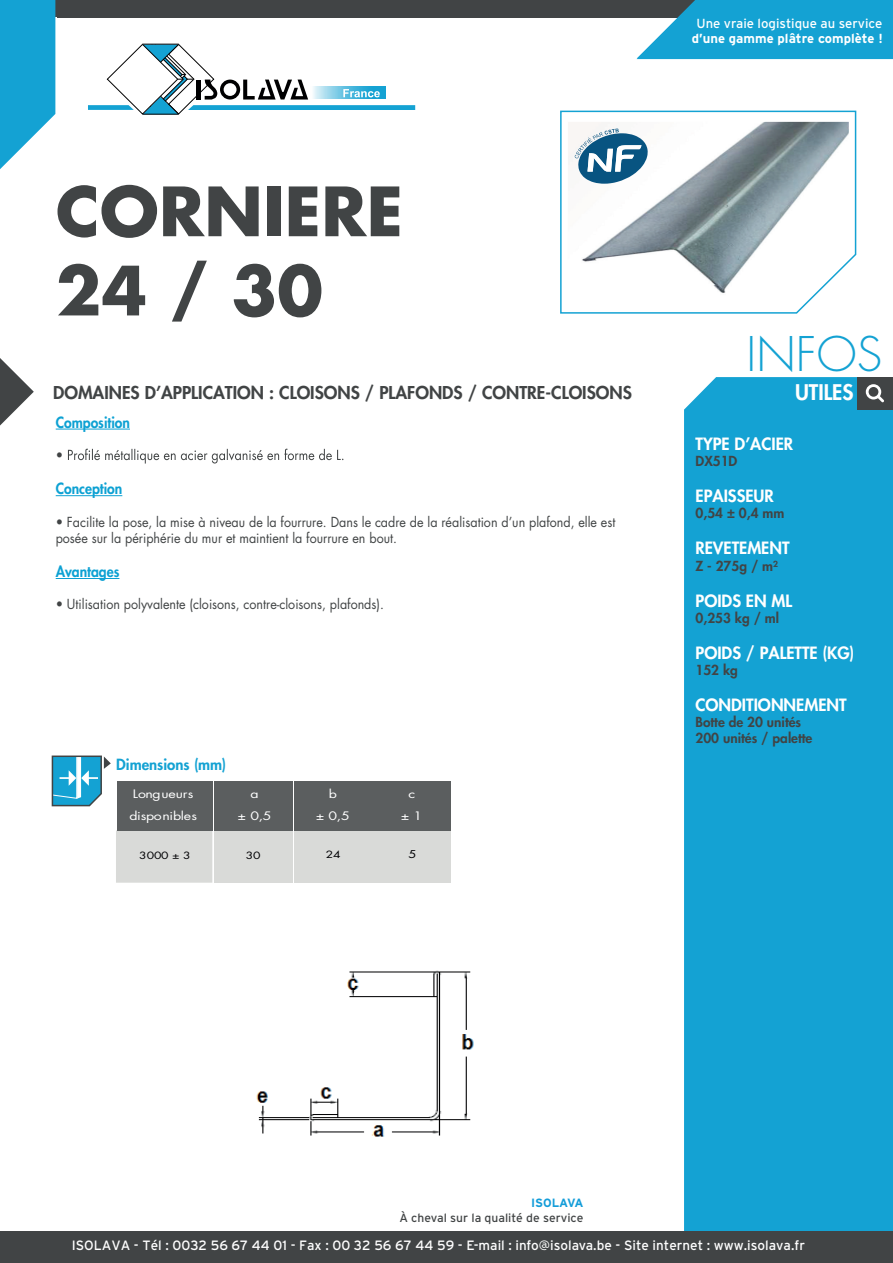
<style>
.page{position:relative;width:893px;height:1263px;background:#fff}
.page>*{position:absolute;margin:0;border:0;box-sizing:border-box;transform-origin:0 0}
.t1{font:700 66px/79.2px "Futura Std";color:#414445}
.t2{font:300 46.5px "Futura Std";color:#14a2d3}
.t3{font:800 21px "Futura Std";color:#fff}
.t4{font:800 17.25px "Futura Std";color:#414445}
.t5{font:800 16.5px "Futura Std";color:#fff}
.t6{font:800 15px "Futura Std";color:#0da1d3;scale:.93 1}
.t7{font:800 15px "Futura Std";color:#14a2d3}
.t8{font:13.5px/16.2px "Futura Std";color:#414445;scale:.93 1}
.t9{font:13.5px "Interstate";color:#fff}
.t10{font:800 13.5px/16.2px "Futura Std";color:#414445}
.t11{font:13.05px "Interstate";color:#fff}
.t12{font:700 13.05px "Interstate";color:#fff}
.t13{font:12px "Interstate";color:#414445}
.t14{font:700 12px "Interstate";color:#149dd9}
.t15{font:11.4px/21.8px "Futura Std";letter-spacing:-.01em;color:#fff;text-align:center;scale:1.24 1}
.t16{font:10.5px "Futura Std";color:#000003;scale:1.24 1}
.t17{font:9.75px "Futura Std";color:#000003;scale:1.24 1}
</style>
<div class="page">
<div style="left:684px;top:377px;width:209px;height:854px;background:#14a2d3"></div>
<div style="left:858px;top:377px;width:35px;height:32px;background:#414445"></div>
<svg style="left:866px;top:384px;width:18px;height:18px"></svg>
<div style="left:116px;top:830px;width:96px;height:53px;background:#d9dad8"></div>
<div style="left:214px;top:830px;width:79px;height:53px;background:#d9dad8"></div>
<div style="left:294px;top:830px;width:80px;height:53px;background:#d9dad8"></div>
<div style="left:376px;top:830px;width:75px;height:53px;background:#d9dad8"></div>
<svg style="left:0;top:0;width:55px;height:169px"></svg>
<svg style="left:88px;top:43px;width:327px;height:72px"></svg>
<svg style="left:560px;top:110px;width:297px;height:204px"></svg>
<svg style="left:568px;top:118px;width:281px;height:188px"></svg>
<img style="left:568px;top:122px;width:281px;height:175px">
<hr style="left:56px;top:429px;width:74px;height:1px;background:#0da1d3">
<svg style="left:68px;top:449px;width:275px;height:14px"></svg>
<hr style="left:56px;top:495px;width:66px;height:1px;background:#0da1d3">
<hr style="left:56px;top:578px;width:63px;height:1px;background:#0da1d3">
<svg style="left:51px;top:755px;width:60px;height:52px"></svg>
<div style="left:117px;top:781px;width:95px;height:49px;background:#5b5e5f"></div>
<div style="left:214px;top:781px;width:79px;height:49px;background:#5b5e5f"></div>
<div style="left:294px;top:781px;width:80px;height:49px;background:#5b5e5f"></div>
<div style="left:376px;top:781px;width:75px;height:49px;background:#5b5e5f"></div>
<img style="left:256px;top:970px;width:218px;height:167px">
<svg style="left:0;top:358px;width:34px;height:67px"></svg>
<div style="left:58px;top:0;width:677px;height:17px;background:#414445"></div>
<svg style="left:636px;top:0;width:257px;height:59px;background:#23a1cd"></svg>
<div style="left:0;top:1231px;width:893px;height:32px;background:#414445"></div>
<svg style="left:575px;top:129px;width:73px;height:55px"></svg>
<p class="t11" style="left:696px;top:16px;width:188px">Une vraie logistique au service</p>
<p class="t11" style="left:867px;top:16px;width:19px">ice</p>
<h1 class="t1" style="left:56px;top:171px;width:349px">CORNIERE<br>24 / 30</h1>
<p class="t4" style="left:53px;top:382px;width:580px">DOMAINES D’APPLICATION : CLOISONS / PLAFONDS / CONTRE-CLOISONS</p>
<p class="t6" style="left:56px;top:412px;width:81px">Composition</p>
<p class="t8" style="left:56px;top:447px;width:9px">•</p>
<p class="t6" style="left:56px;top:479px;width:73px">Conception</p>
<p class="t8" style="left:56px;top:514px;width:603px">• Facilite la pose, la mise à niveau de la fourrure. Dans le cadre de la réalisation d’un plafond, elle est posée sur la périphérie du mur et maintient la fourrure en bout.</p>
<p class="t6" style="left:56px;top:562px;width:70px">Avantages</p>
<p class="t8" style="left:56px;top:596px;width:354px">• Utilisation polyvalente (cloisons, contre-cloisons, plafonds).</p>
<p class="t7" style="left:116px;top:754px;width:112px">Dimensions (mm)</p>
<p class="t15" style="left:129px;top:783px;width:56px">Longueurs disponibles</p>
<p class="t15" style="left:238px;top:782px;width:29px">a<br>± 0,5</p>
<p class="t15" style="left:316px;top:782px;width:29px">b<br>± 0,5</p>
<p class="t15" style="left:401px;top:783px;width:19px">c<br>± 1</p>
<p class="t17" style="left:139px;top:849px;width:43px">3000 ± 3</p>
<p class="t17" style="left:246px;top:849px;width:14px">30</p>
<p class="t17" style="left:326px;top:848px;width:14px">24</p>
<p class="t16" style="left:409px;top:848px;width:8px">5</p>
<p class="t12" style="left:692px;top:31px;width:192px">d’une gamme plâtre complète !</p>
<h2 class="t2" style="left:746px;top:325px;width:137px">INFOS</h2>
<h3 class="t3" style="left:795px;top:379px;width:60px">UTILES</h3>
<p class="t5" style="left:695px;top:433px;width:99px">TYPE D’ACIER</p>
<p class="t10" style="left:695px;top:453px;width:43px">DX51D</p>
<p class="t5" style="left:695px;top:486px;width:80px">EPAISSEUR</p>
<p class="t10" style="left:695px;top:505px;width:90px">0,54 ± 0,4 mm</p>
<p class="t5" style="left:695px;top:538px;width:96px">REVETEMENT</p>
<p class="t10" style="left:695px;top:557px;width:84px">Z - 275g / m²</p>
<p class="t5" style="left:695px;top:590px;width:98px">POIDS EN ML</p>
<p class="t10" style="left:695px;top:610px;width:85px">0,253 kg / ml</p>
<p class="t5" style="left:695px;top:642px;width:160px">POIDS / PALETTE (KG)</p>
<p class="t10" style="left:695px;top:662px;width:44px">152 kg</p>
<p class="t5" style="left:695px;top:694px;width:153px">CONDITIONNEMENT</p>
<p class="t10" style="left:695px;top:714px;width:118px">Botte de 20 unités<br>200 unités / palette</p>
<p class="t14" style="left:531px;top:1196px;width:54px">ISOLAVA</p>
<p class="t13" style="left:399px;top:1211px;width:186px">À cheval sur la qualité de service</p>
<p class="t9" style="left:72px;top:1237px;width:735px">ISOLAVA - Tél : 0032 56 67 44 01 - Fax : 00 32 56 67 44 59 - E-mail : info@isolava.be - Site internet : www.isolava.fr</p>
<p class="t9" style="left:309px;top:1237px;width:504px">ax : 00 32 56 67 44 59 - E-mail : info@isolava.be - Site internet : www.isolava.fr</p>
</div>
